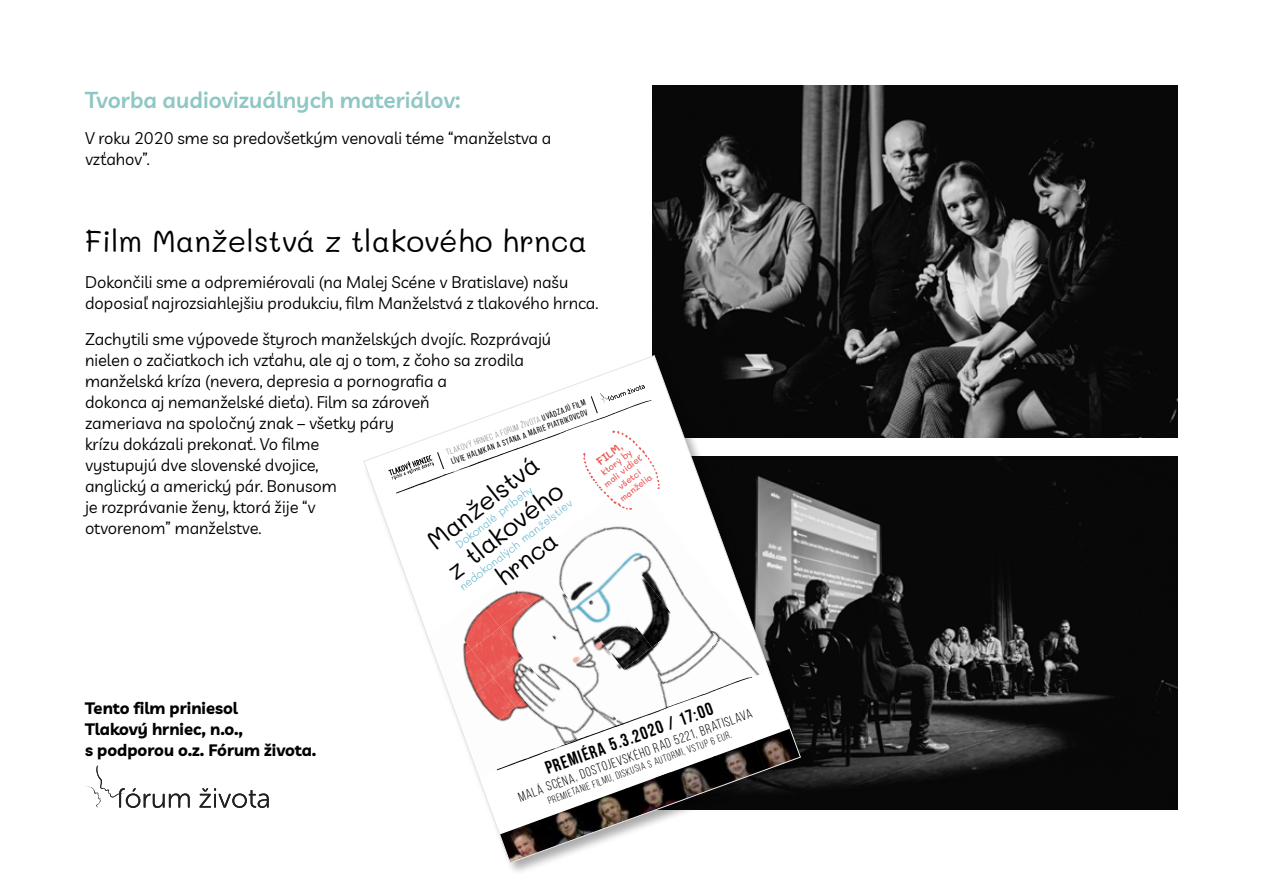
<style>
.page{position:relative;width:1263px;height:893px;background:#fff}
.page>*{position:absolute;margin:0;border:0;box-sizing:border-box;transform-origin:0 0}
.t1{font:30px "Mali";color:#000}
.t2{font:25.35px/35.2px "Mali";color:#000;text-align:center}
.t3{font:600 22.5px "Livvic";color:#8fc7c4}
.t4{font:700 18px "Bebas Neue";color:#000}
.t5{font:16.5px/21px "Livvic";color:#000}
.t6{font:700 16.5px/21px "Livvic";color:#000}
.t7{font:13.35px "Bebas Neue";color:#000}
.t8{font:300 10.8px "Mali";color:#51acc7}
.t9{font:600 10.8px "Mali";color:#eb5552}
.t10{font:10.2px "Bebas Neue";color:#000}
.t11{font:500 8.85px/10.6px "Mali";color:#eb5552;text-align:center}
.t12{font:8.4px/10.2px "Bebas Neue";color:#000}
.s1{font-weight:300}
.s2{font-weight:500}
</style>
<div class="page">
<img style="left:653px;top:85px;width:525px;height:353px">
<img style="left:814px;top:456px;width:364px;height:353px">
<div style="left:363px;top:354px;width:451px;height:522px;background:#000;opacity:.33"></div>
<svg style="left:364px;top:355px;width:436px;height:508px"></svg>
<svg style="left:86px;top:765px;width:183px;height:43px"></svg>
<h3 class="t3" style="left:85px;top:82px;width:377px">Tvorba audiovizuálnych materiálov:</h3>
<p class="t5" style="left:85px;top:126px;width:468px">V roku 2020 sme sa predovšetkým venovali téme “manželstva a vzťahov”.</p>
<h1 class="t1" style="left:85px;top:224px;width:503px">Film Manželstvá z tlakového hrnca</h1>
<p class="t5" style="left:85px;top:270px;width:515px">Dokončili sme a odpremiérovali (na Malej Scéne v Bratislave) našu doposiaľ najrozsiahlejšiu produkciu, film Manželstvá z tlakového hrnca.</p>
<p class="t5" style="left:85px;top:327px;width:468px">Zachytili sme výpovede štyroch manželských dvojíc. Rozprávajú nielen o začiatkoch ich vzťahu, ale aj o tom, z čoho sa zrodila manželská kríza (nevera, depresia a pornografia a<br>dokonca aj nemanželské dieťa). Film sa zároveň<br>zameriava na spoločný znak – všetky páry<br>krízu dokázali prekonať. Vo filme<br>vystupujú dve slovenské dvojice,<br>anglický a americký pár. Bonusom<br>je rozprávanie ženy, ktorá žije “v<br>otvorenom” manželstve.</p>
<p class="t12" style="left:445px;top:448px;width:149px;rotate:-20deg"><span class="s1">Tlakový hrniec a fórum života</span> uvádzajú film<br>Lívie Halmkan a Stana a márie piatrikovcov</p>
<p class="t9" style="left:594px;top:458px;width:31px;rotate:-38deg">FILM<span class="s2">,</span></p>
<p class="t11" style="left:595px;top:473px;width:48px;rotate:-38deg">ktorý by mali vidieť všetci manželia</p>
<h2 class="t2" style="left:417px;top:532px;width:141px;rotate:-38deg">Manželstvá z tlakového hrnca</h2>
<p class="t8" style="left:453px;top:541px;width:96px;rotate:-38deg">Dokonalé príbehy</p>
<p class="t8" style="left:457px;top:583px;width:141px;rotate:-38deg">nedokonalých manželstiev</p>
<p class="t6" style="left:85px;top:696px;width:233px">Tento film priniesol<br>Tlakový hrniec, n.o.,<br>s podporou o.z. Fórum života.</p>
<p class="t4" style="left:543px;top:759px;width:178px;rotate:-20deg">premiéra 5.3.2020 / 17:00</p>
<p class="t7" style="left:516px;top:790px;width:249px;rotate:-20deg">Malá scéna, Dostojevského rad 5221, bratislava</p>
<p class="t10" style="left:546px;top:796px;width:196px;rotate:-20deg">premietanie filmu, diskusia s autormi, vstup 6 eur.</p>
</div>
